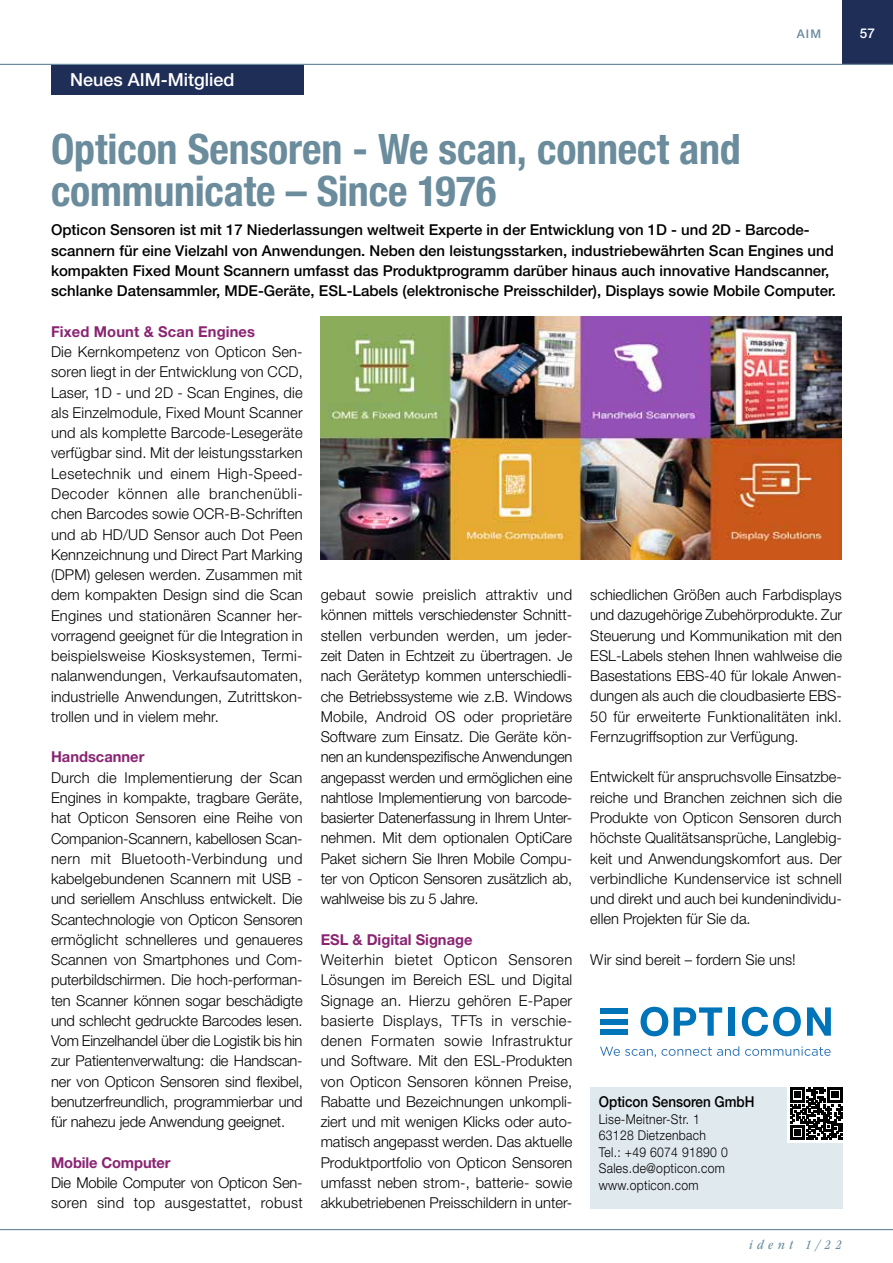
<style>
.page{position:relative;width:893px;height:1263px;background:#fff}
.page>*{position:absolute;margin:0;border:0;box-sizing:border-box;transform-origin:0 0}
.t1{font:700 condensed 42px/42px "Helvetica Neue LT Std";letter-spacing:-.005em;color:#6a8c9c}
.t2{font:500 18px "Helvetica Neue LT Std";color:#fff}
.t3{font:300 15px/20.2px "Helvetica Neue LT Std";color:#000;text-align:justify}
.t4{font:500 15px/20.2px "Helvetica Neue LT Std";color:#000}
.t5{font:700 15px "Helvetica Neue LT Std";color:#8a2473}
.t6{font:500 15px "Helvetica Neue LT Std";color:#000;scale:.9 1}
.t7{font:300 13.5px/16.5px "Helvetica Neue LT Std";letter-spacing:.025em;color:#000;scale:.9 1}
.t8{font:italic condensed 13.5px "ITC Garamond Std";letter-spacing:.35em;color:#6a8c9c}
.t9{font:500 13.5px "Helvetica Neue LT Std";color:#fff}
.t10{font:500 12px "Helvetica Neue LT Std";color:#6a8c9c}
</style>
<div class="page">
<div style="left:51px;top:64px;width:252px;height:31px;background:#1f2e57"></div>
<img style="left:320px;top:317px;width:521px;height:243px">
<div style="left:590px;top:1087px;width:253px;height:122px;background:#e0e9ee"></div>
<div style="left:787px;top:1087px;width:56px;height:55px;background:#fff"></div>
<svg style="left:790px;top:1088px;width:52px;height:52px"></svg>
<div style="left:600px;top:1008px;width:27px;height:6px;background:#0074b8"></div>
<div style="left:600px;top:1019px;width:27px;height:5px;background:#0074b8"></div>
<div style="left:600px;top:1030px;width:27px;height:5px;background:#0074b8"></div>
<svg style="left:640px;top:1007px;width:28px;height:29px"></svg>
<svg style="left:674px;top:1007px;width:48px;height:29px"></svg>
<div style="left:729px;top:1007px;width:6px;height:29px;background:#0074b8"></div>
<svg style="left:742px;top:1007px;width:59px;height:29px"></svg>
<svg style="left:807px;top:1007px;width:24px;height:29px"></svg>
<svg style="left:600px;top:1046px;width:231px;height:11px"></svg>
<div style="left:842px;top:0;width:51px;height:64px;background:#1f2e57"></div>
<hr style="left:0;top:64px;width:893px;height:1px;background:#6a8c9c">
<hr style="left:0;top:1229px;width:893px;height:1px;background:#6a8c9c">
<p class="t2" style="left:70px;top:69px;width:166px">Neues AIM-Mitglied</p>
<p class="t10" style="left:797px;top:27px;width:9px">aim</p>
<p class="t9" style="left:860px;top:25px;width:17px">57</p>
<h1 class="t1" style="left:51px;top:127px;width:691px">Opticon Sensoren - We scan, connect and communicate – Since 1976</h1>
<p class="t4" style="left:51px;top:220px;width:787px">Opticon Sensoren ist mit 17 Niederlassungen weltweit Experte in der Entwicklung von 1D - und 2D - Barcode&shy;scannern für eine Vielzahl von Anwendungen. Neben den leistungsstarken, industriebewährten Scan Engines und kompakten Fixed Mount Scannern umfasst das Produktprogramm darüber hinaus auch innovative Handscanner, schlanke Datensammler, MDE-Geräte, ESL-Labels (elektronische Preisschilder), Displays sowie Mobile Computer.</p>
<p class="t5" style="left:51px;top:322px;width:206px">Fixed Mount &amp; Scan Engines</p>
<p class="t3" style="left:51px;top:341px;width:253px">Die Kernkompetenz von Opticon Sen&shy;soren liegt in der Entwicklung von CCD, Laser, 1D - und 2D - Scan Engines, die als Einzelmodule, Fixed Mount Scanner und als komplette Barcode-Lesegeräte verfügbar sind. Mit der leistungsstarken Lesetechnik und einem High-Speed-Decoder können alle branchenübli&shy;chen Barcodes sowie OCR-B-Schriften und ab HD/UD Sensor auch Dot Peen Kennzeichnung und Direct Part Marking (DPM) gelesen werden. Zusammen mit dem kompakten Design sind die Scan Engines und stationären Scanner her&shy;vorragend geeignet für die Integration in beispielsweise Kiosksystemen, Termi&shy;nalanwendungen, Verkaufsautomaten, industrielle Anwendungen, Zutrittskon&shy;trollen und in vielem mehr.</p>
<p class="t5" style="left:51px;top:748px;width:95px">Handscanner</p>
<p class="t3" style="left:51px;top:767px;width:253px">Durch die Implementierung der Scan Engines in kompakte, tragbare Geräte, hat Opticon Sensoren eine Reihe von Companion-Scannern, kabellosen Scan&shy;nern mit Bluetooth-Verbindung und kabelgebundenen Scannern mit USB - und seriellem Anschluss entwickelt. Die Scantechnologie von Opticon Sensoren ermöglicht schnelleres und genaueres Scannen von Smartphones und Com&shy;puterbildschirmen. Die hoch-performan&shy;ten Scanner können sogar beschädigte und schlecht gedruckte Barcodes lesen.<br>Vom Einzelhandel über die Logistik bis hin zur Patientenverwaltung: die Handscan&shy;ner von Opticon Sensoren sind flexibel, benutzerfreundlich, programmierbar und für nahezu jede Anwendung geeignet.</p>
<p class="t5" style="left:51px;top:1153px;width:121px">Mobile Computer</p>
<p class="t3" style="left:51px;top:1172px;width:253px">Die Mobile Computer von Opticon Sen&shy;soren sind top ausgestattet, robust</p>
<p class="t3" style="left:321px;top:584px;width:253px">gebaut sowie preislich attraktiv und können mittels verschiedenster Schnitt&shy;stellen verbunden werden, um jeder&shy;zeit Daten in Echtzeit zu übertragen. Je nach Gerätetyp kommen unterschiedli&shy;che Betriebssysteme wie z.B. Windows Mobile, Android OS oder proprietäre Software zum Einsatz. Die Geräte kön&shy;nen an kundenspezifische Anwendungen angepasst werden und ermöglichen eine nahtlose Implementierung von barcode&shy;basierter Datenerfassung in Ihrem Unter&shy;nehmen. Mit dem optionalen OptiCare Paket sichern Sie Ihren Mobile Compu&shy;ter von Opticon Sensoren zusätzlich ab, wahlweise bis zu 5 Jahre.</p>
<p class="t5" style="left:321px;top:930px;width:153px">ESL &amp; Digital Signage</p>
<p class="t3" style="left:321px;top:949px;width:253px">Weiterhin bietet Opticon Sensoren Lösungen im Bereich ESL und Digital Signage an. Hierzu gehören E-Paper basierte Displays, TFTs in verschie&shy;denen Formaten sowie Infrastruktur und Software. Mit den ESL-Produkten von Opticon Sensoren können Preise, Rabatte und Bezeichnungen unkompli&shy;ziert und mit wenigen Klicks oder auto&shy;matisch angepasst werden. Das aktuelle Produktportfolio von Opticon Sensoren umfasst neben strom-, batterie- sowie akkubetriebenen Preisschildern in unter-</p>
<p class="t3" style="left:590px;top:584px;width:253px">schiedlichen Größen auch Farbdisplays und dazugehörige Zubehörprodukte. Zur Steuerung und Kommunikation mit den ESL-Labels stehen Ihnen wahlweise die Basestations EBS-40 für lokale Anwen&shy;dungen als auch die cloudbasierte EBS-50 für erweiterte Funktionalitäten inkl.<br>Fernzugriffsoption zur Verfügung.</p>
<p class="t3" style="left:590px;top:767px;width:253px">Entwickelt für anspruchsvolle Einsatzbe&shy;reiche und Branchen zeichnen sich die Produkte von Opticon Sensoren durch höchste Qualitätsansprüche, Langlebig&shy;keit und Anwendungskomfort aus. Der verbindliche Kundenservice ist schnell und direkt und auch bei kundenindividu&shy;ellen Projekten für Sie da.</p>
<p class="t3" style="left:590px;top:949px;width:207px">Wir sind bereit – fordern Sie uns!</p>
<p class="t6" style="left:599px;top:1093px;width:172px">Opticon Sensoren GmbH</p>
<p class="t7" style="left:599px;top:1110px;width:145px">Lise-Meitner-Str. 1<br>63128 Dietzenbach<br>Tel.: +49 6074 91890 0<br>Sales.de@opticon.com www.opticon.com</p>
<p class="t8" style="left:749px;top:1237px;width:94px">ident 1/22</p>
</div>
